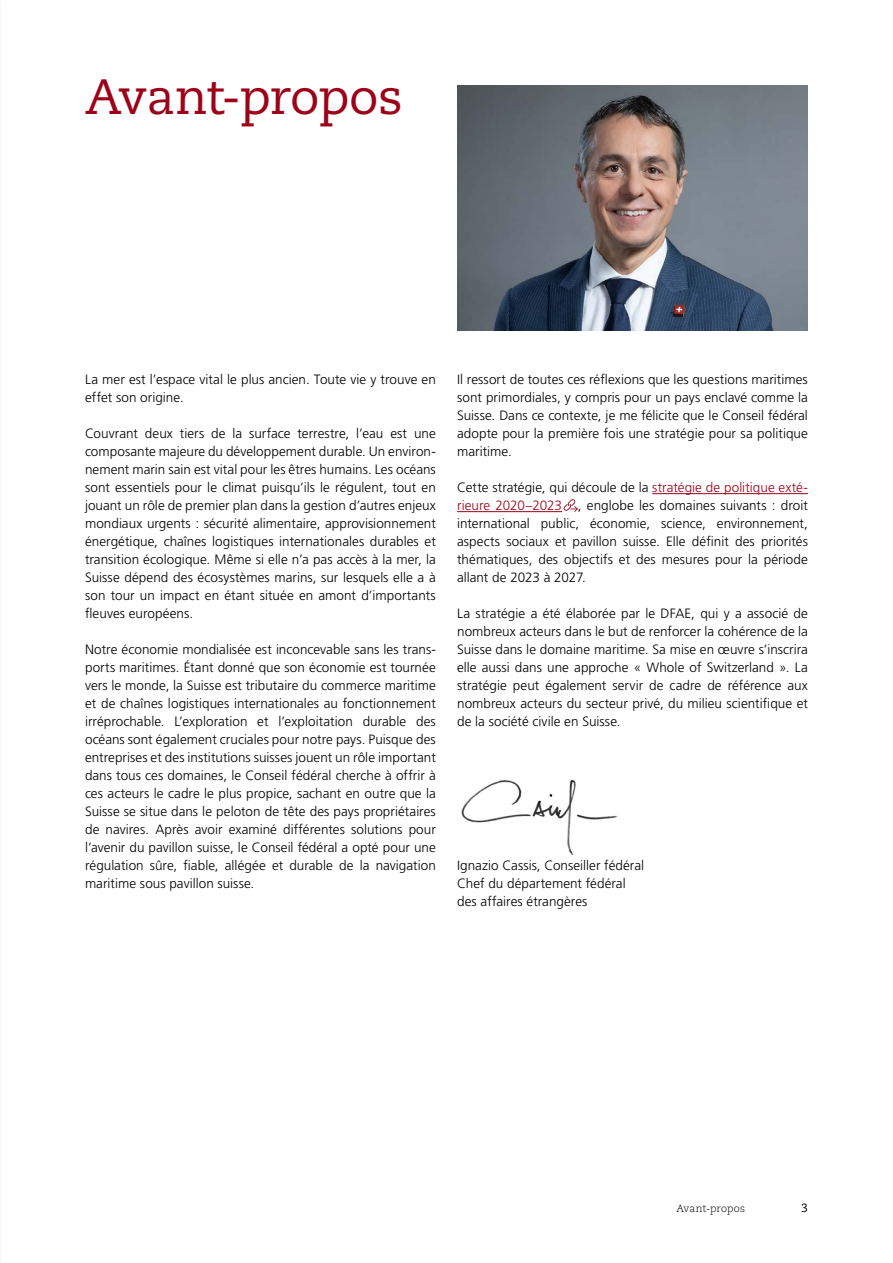
<style>
.page{position:relative;width:893px;height:1263px;background:#fff}
.page>*{position:absolute;margin:0;border:0;box-sizing:border-box;transform-origin:0 0}
._1_Kapitel_Caec_33_3{font:49.5px "Caecilia LT Pro 55 Roman";letter-spacing:-.015em;color:#9d0318}
._4_Lauftext_9pt{font:300 13.5px/18px "Frutiger LT Pro";letter-spacing:.005em;color:#000;text-align:justify}
.t1{font:12px "Caecilia LT Pro 55 Roman";color:#000}
.t2{font:300 10.5px "Caecilia LT Pro 45";letter-spacing:.015em;color:#000}
.s1{color:#9d0318}
</style>
<div class="page">
<img style="left:461px;top:780px;width:157px;height:74px">
<hr style="left:652px;top:493px;width:156px;height:1px;background:#9d0318">
<hr style="left:457px;top:511px;width:105px;height:1px;background:#9d0318">
<svg style="left:564px;top:499px;width:14px;height:13px"></svg>
<img style="left:457px;top:85px;width:351px;height:245px">
<p class="_1_Kapitel_Caec_33_3" style="left:85px;top:64px;width:319px">Avant-propos</p>
<p class="_4_Lauftext_9pt" style="left:85px;top:371px;width:352px">La mer est l’espace vital le plus ancien. Toute vie y trouve en effet son origine.</p>
<p class="_4_Lauftext_9pt" style="left:85px;top:425px;width:352px">Couvrant deux tiers de la surface terrestre, l’eau est une composante majeure du développement durable. Un environ&shy;nement marin sain est vital pour les êtres humains. Les océans sont essentiels pour le climat puisqu’ils le régulent, tout en jouant un rôle de premier plan dans la gestion d’autres enjeux mondiaux urgents : sécurité alimentaire, approvisionnement énergétique, chaînes logistiques internationales durables et transition écologique. Même si elle n’a pas accès à la mer, la Suisse dépend des écosystèmes marins, sur lesquels elle a à son tour un impact en étant située en amont d’importants fleuves européens.</p>
<p class="_4_Lauftext_9pt" style="left:85px;top:641px;width:352px">Notre économie mondialisée est inconcevable sans les trans&shy;ports maritimes. Étant donné que son économie est tournée vers le monde, la Suisse est tributaire du commerce maritime et de chaînes logistiques internationales au fonctionnement irréprochable. L’exploration et l’exploitation durable des océans sont également cruciales pour notre pays. Puisque des entreprises et des institutions suisses jouent un rôle important dans tous ces domaines, le Conseil fédéral cherche à offrir à ces acteurs le cadre le plus propice, sachant en outre que la Suisse se situe dans le peloton de tête des pays propriétaires de navires. Après avoir examiné différentes solutions pour l’avenir du pavillon suisse, le Conseil fédéral a opté pour une régulation sûre, fiable, allégée et durable de la navigation maritime sous pavillon suisse.</p>
<p class="_4_Lauftext_9pt" style="left:457px;top:371px;width:352px">Il ressort de toutes ces réflexions que les questions maritimes sont primordiales, y compris pour un pays enclavé comme la Suisse. Dans ce contexte, je me félicite que le Conseil fédéral adopte pour la première fois une stratégie pour sa politique maritime.</p>
<p class="_4_Lauftext_9pt" style="left:457px;top:479px;width:352px">Cette stratégie, qui découle de la <span class="s1">stratégie de politique exté&shy;rieure 2020–2023</span> , englobe les domaines suivants : droit international public, économie, science, environnement, aspects sociaux et pavillon suisse. Elle définit des priorités thématiques, des objectifs et des mesures pour la période allant de 2023 à 2027.</p>
<p class="_4_Lauftext_9pt" style="left:457px;top:605px;width:352px">La stratégie a été élaborée par le DFAE, qui y a associé de nombreux acteurs dans le but de renforcer la cohérence de la Suisse dans le domaine maritime. Sa mise en œuvre s’inscrira elle aussi dans une approche « Whole of Switzerland ». La stratégie peut également servir de cadre de référence aux nombreux acteurs du secteur privé, du milieu scientifique et de la société civile en Suisse.</p>
<p class="_4_Lauftext_9pt" style="left:457px;top:857px;width:188px">Ignazio Cassis, Conseiller fédéral</p>
<p class="_4_Lauftext_9pt" style="left:457px;top:875px;width:170px">Chef du département fédéral</p>
<p class="_4_Lauftext_9pt" style="left:457px;top:893px;width:132px">des affaires étrangères</p>
<p class="t2" style="left:676px;top:1202px;width:70px">Avant-propos</p>
<p class="t1" style="left:801px;top:1200px;width:8px">3</p>
</div>
